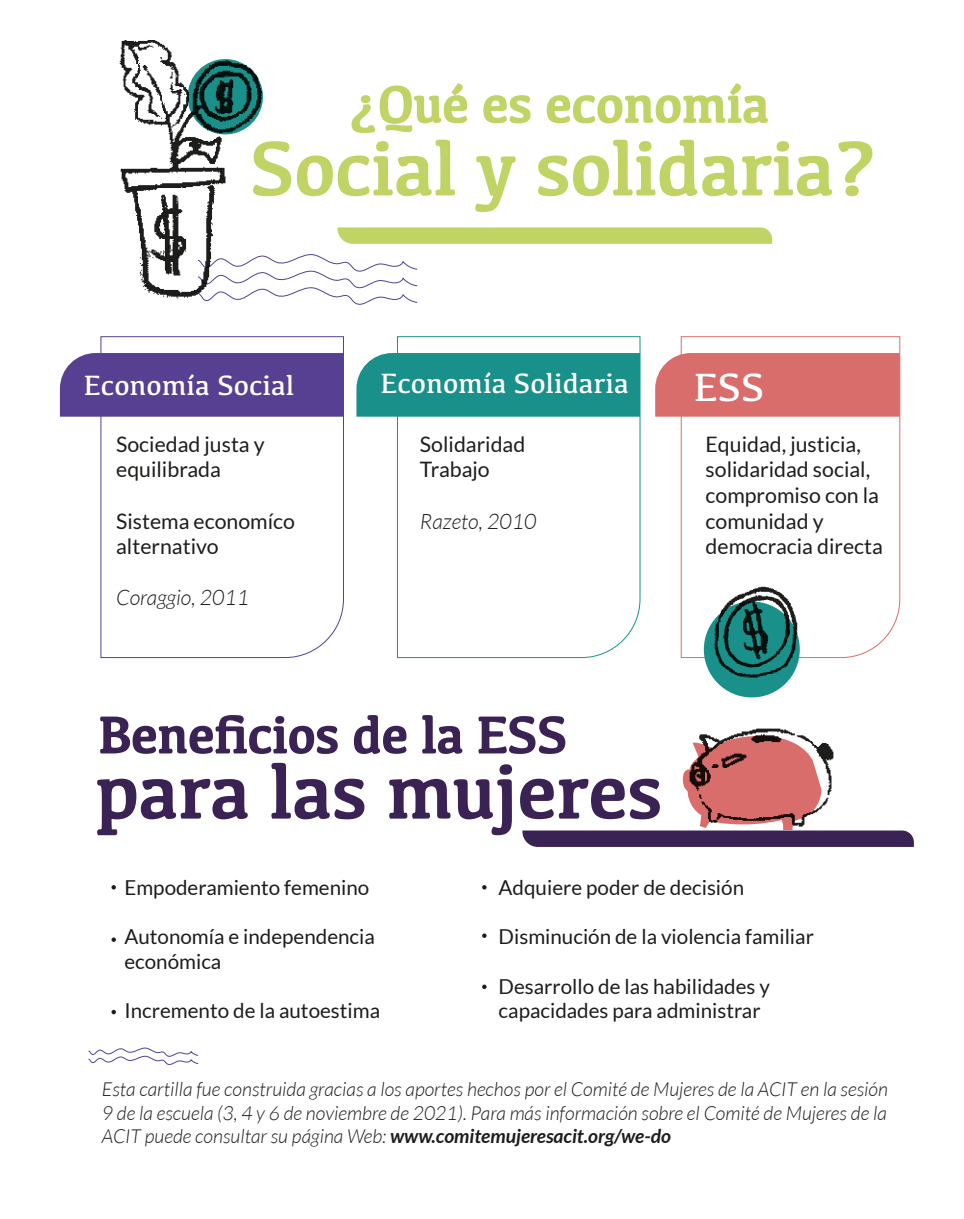
<style>
.page{position:relative;width:964px;height:1219px;background:#fff}
.page>*{position:absolute;margin:0;border:0;box-sizing:border-box;transform-origin:0 0}
.t1{font:77.2px "Kefa";color:#c0d465}
.t2{font:77.2px "Kefa";color:#3b2255}
.t3{font:52.4px "Kefa";color:#3b2255}
.t4{font:52.4px "Kefa";color:#c0d465}
.t5{font:40.8px "Kefa";color:#fff}
.t6{font:29px "Kefa";color:#fff}
.t7{font:21.2px/25.6px "Lato";color:#1d1d1b}
.t8{font:italic 300 21.2px "Lato";color:#1d1d1b}
.t9{font:20.6px/24.6px "Lato";color:#1d1d1b}
.t10{font:italic 300 19.4px/23.2px "Lato";color:#1d1d1b;text-align:justify}
.s1{font-weight:700}
</style>
<div class="page">
<svg style="left:100px;top:387px;width:244px;height:271px"></svg>
<div style="left:60px;top:387px;width:283px;height:30px;background:#574091"></div>
<svg style="left:356px;top:387px;width:41px;height:30px"></svg>
<svg style="left:655px;top:353px;width:26px;height:64px"></svg>
<svg style="left:397px;top:336px;width:243px;height:322px"></svg>
<svg style="left:681px;top:336px;width:219px;height:322px"></svg>
<svg style="left:411px;top:227px;width:362px;height:17px;background:#c2d56b"></svg>
<svg style="left:546px;top:83px;width:222px;height:41px"></svg>
<svg style="left:411px;top:83px;width:120px;height:129px"></svg>
<svg style="left:538px;top:139px;width:335px;height:58px"></svg>
<svg style="left:97px;top:715px;width:817px;height:132px"></svg>
<img style="left:60px;top:40px;width:351px;height:347px">
<svg style="left:198px;top:254px;width:219px;height:51px"></svg>
<svg style="left:88px;top:1047px;width:110px;height:18px"></svg>
<svg style="left:111px;top:885px;width:5px;height:4px"></svg>
<svg style="left:111px;top:1010px;width:5px;height:4px"></svg>
<svg style="left:111px;top:937px;width:5px;height:5px"></svg>
<svg style="left:482px;top:885px;width:4px;height:4px"></svg>
<svg style="left:482px;top:985px;width:4px;height:4px"></svg>
<svg style="left:482px;top:933px;width:4px;height:5px"></svg>
<img style="left:652px;top:688px;width:220px;height:159px">
<div style="left:704px;top:601px;width:96px;height:96px;background:#1a908a;border-radius:50%"></div>
<img style="left:704px;top:559px;width:99px;height:129px">
<h2 class="t4" style="left:349px;top:72px;width:421px">¿Qué es economía</h2>
<h1 class="t1" style="left:250px;top:121px;width:627px">Social y solidaria?</h1>
<h3 class="t6" style="left:84px;top:367px;width:212px">Economía Social</h3>
<h3 class="t6" style="left:380px;top:365px;width:250px">Economía Solidaria</h3>
<h3 class="t5" style="left:694px;top:362px;width:72px">ESS</h3>
<p class="t7" style="left:116px;top:431px;width:150px">Sociedad justa y equilibrada</p>
<p class="t7" style="left:116px;top:508px;width:180px">Sistema economíco alternativo</p>
<p class="t8" style="left:116px;top:586px;width:134px">Coraggio, 2011</p>
<p class="t7" style="left:420px;top:431px;width:107px">Solidaridad<br>Trabajo</p>
<p class="t8" style="left:420px;top:510px;width:118px">Razeto, 2010</p>
<p class="t7" style="left:705px;top:431px;width:179px">Equidad, justicia, solidaridad social, compromiso con la comunidad y democracia directa</p>
<h2 class="t3" style="left:99px;top:702px;width:470px">Beneficios de la ESS</h2>
<h1 class="t2" style="left:96px;top:744px;width:568px">para las mujeres</h1>
<p class="t9" style="left:124px;top:875px;width:246px">Empoderamiento femenino</p>
<p class="t9" style="left:124px;top:924px;width:252px">Autonomía e independencia económica</p>
<p class="t9" style="left:124px;top:998px;width:257px">Incremento de la autoestima</p>
<p class="t9" style="left:499px;top:875px;width:247px">Adquiere poder de decisión</p>
<p class="t9" style="left:499px;top:924px;width:317px">Disminución de la violencia familiar</p>
<p class="t9" style="left:499px;top:974px;width:273px">Desarrollo de las habilidades y capacidades para administrar</p>
<p class="t10" style="left:102px;top:1078px;width:787px">Esta cartilla fue construida gracias a los aportes hechos por el Comité de Mujeres de la ACIT en la sesión 9 de la escuela (3, 4 y 6 de noviembre de 2021). Para más información sobre el Comité de Mujeres de la ACIT puede consultar su página Web: <span class="s1">www.comitemujeresacit.org/we-do</span></p>
</div>
